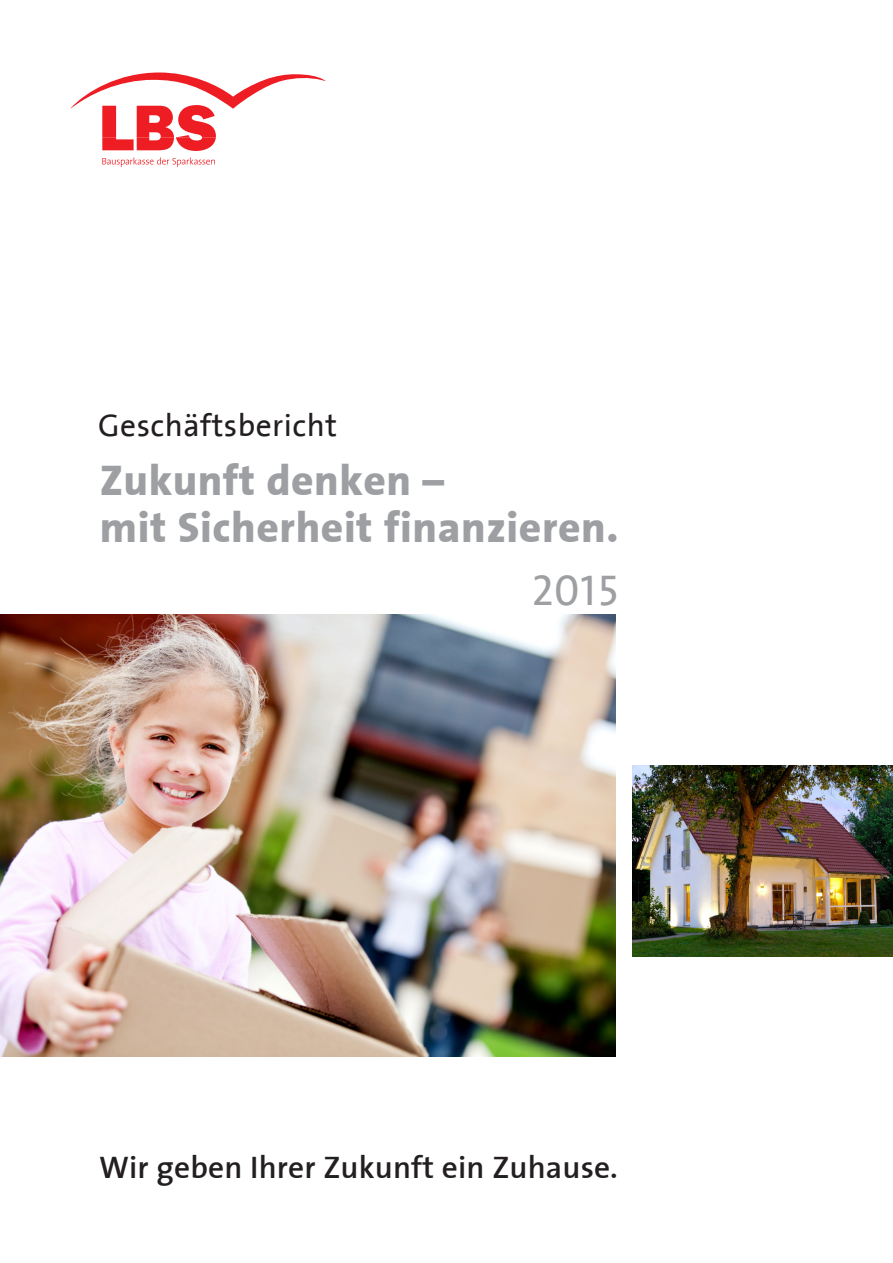
<style>
.page{position:relative;width:893px;height:1263px;background:#fff}
.page>*{position:absolute;margin:0;border:0;box-sizing:border-box;transform-origin:0 0}
.t1{font:800 43.5px "LBS Thesis";letter-spacing:.01em;color:#9d9fa2}
.t2{font:43.5px "LBS Thesis";color:#9d9fa2}
.t3{font:600 31.5px "LBS Thesis";letter-spacing:.005em;color:#231f20}
.t4{font:31.5px "LBS Thesis";letter-spacing:.015em;color:#231f20}
</style>
<div class="page">
<svg style="left:102px;top:157px;width:113px;height:10px"></svg>
<svg style="left:71px;top:72px;width:255px;height:79px"></svg>
<img style="left:0;top:614px;width:615px;height:443px">
<img style="left:632px;top:765px;width:261px;height:192px">
<p class="t4" style="left:98px;top:409px;width:240px">Geschäftsbericht</p>
<p class="t1" style="left:100px;top:444px;width:346px">Zukunft denken –</p>
<p class="t1" style="left:100px;top:491px;width:520px">mit Sicherheit finanzieren.</p>
<p class="t2" style="left:532px;top:568px;width:88px">2015</p>
<p class="t3" style="left:99px;top:1141px;width:520px">Wir geben Ihrer Zukunft ein Zuhause.</p>
</div>
